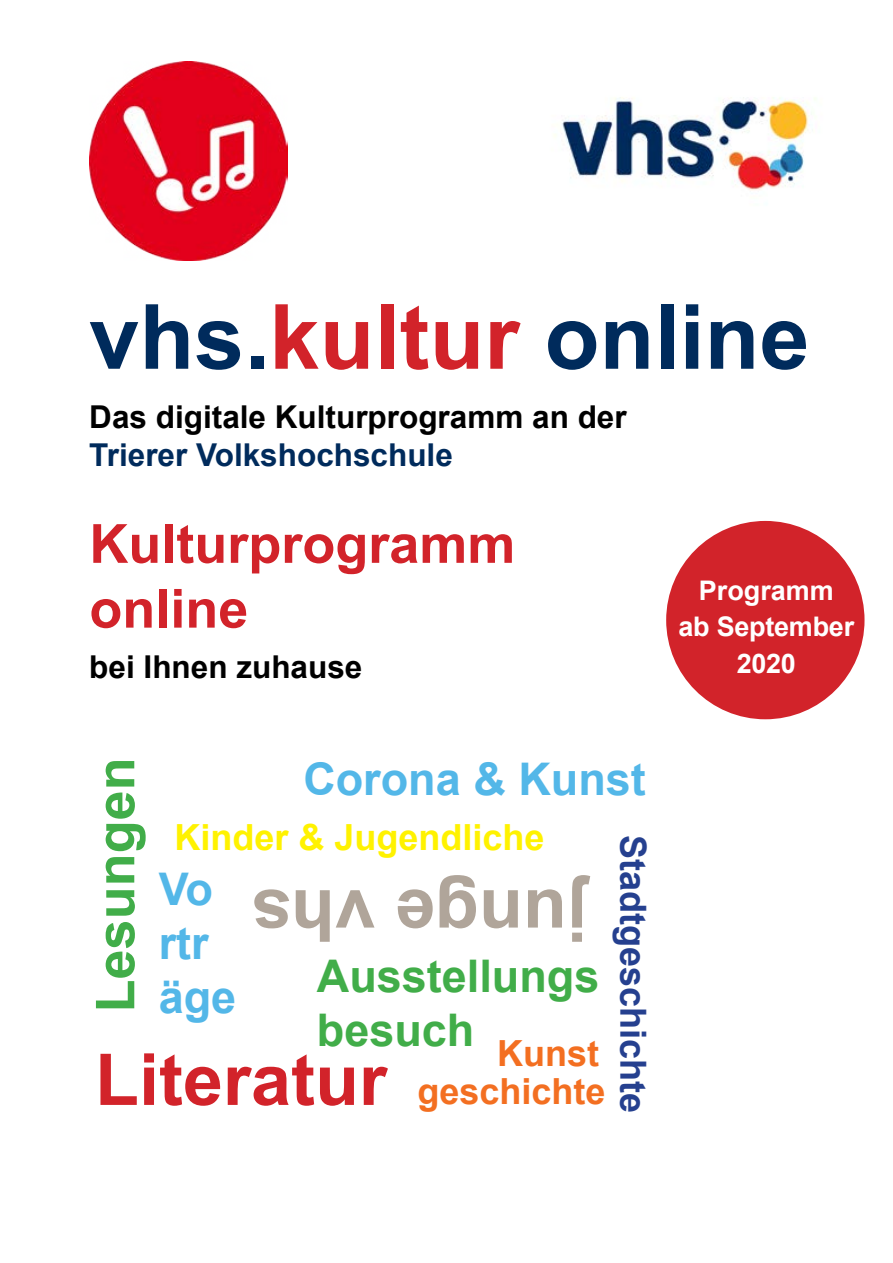
<style>
.page{position:relative;width:893px;height:1263px;background:#fff}
.page>*{position:absolute;margin:0;border:0;box-sizing:border-box;transform-origin:0 0}
.t1{font:700 90px "Arial";color:#002b5c}
.t2{font:700 72px "Arial";color:#d2232a}
.t3{font:700 72px "Arial";color:#b0a59a}
.t4{font:700 54px/64.8px "Arial";color:#d2232a}
.t5{font:700 54px "Arial";color:#41ad49}
.t6{font:700 45px/54px "Arial";color:#53b7e8}
.t7{font:700 45px/54px "Arial";color:#41ad49}
.t8{font:700 36px "Arial";color:#fff200}
.t9{font:700 36px "Arial";color:#25408f}
.t10{font:700 36px/38.5px "Arial";color:#f36f21;text-align:right}
.t11{font:700 31.5px "Arial";color:#000}
.t12{font:700 31.5px "Arial";color:#002b5c}
.t13{font:700 27px/36.6px "Arial";letter-spacing:-.01em;color:#fff;text-align:center}
.s1{color:#d2232a}
</style>
<div class="page">
<div style="left:666px;top:521px;width:198px;height:198px;background:#d2232a;border-radius:50%"></div>
<img style="left:554px;top:97px;width:262px;height:94px">
<img style="left:89px;top:62px;width:199px;height:198px">
<h1 class="t1" style="left:89px;top:274px;width:722px">vhs.<span class="s1">kultur</span> online</h1>
<p class="t11" style="left:89px;top:394px;width:539px">Das digitale Kulturprogramm an der</p>
<p class="t12" style="left:89px;top:432px;width:365px">Trierer Volkshochschule</p>
<h3 class="t4" style="left:89px;top:512px;width:428px">Kulturprogramm online</h3>
<p class="t11" style="left:89px;top:645px;width:275px">bei Ihnen zuhause</p>
<p class="t13" style="left:679px;top:572px;width:177px">Programm<br>ab September<br>2020</p>
<h3 class="t5" style="left:77px;top:1012px;width:257px;rotate:-90deg">Lesungen</h3>
<h3 class="t6" style="left:303px;top:753px;width:344px">Corona &amp; Kunst</h3>
<p class="t8" style="left:174px;top:812px;width:372px">Kinder &amp; Jugendliche</p>
<p class="t9" style="left:658px;top:835px;width:280px;rotate:90deg">Stadtgeschichte</p>
<h3 class="t6" style="left:159px;top:862px;width:79px">Vo rtr äge</h3>
<h2 class="t3" style="left:587px;top:966px;width:338px;rotate:-180deg">junge vhs</h2>
<h3 class="t7" style="left:317px;top:950px;width:284px">Ausstellungs besuch</h3>
<p class="t10" style="left:417px;top:1034px;width:190px">Kunst geschichte</p>
<h2 class="t2" style="left:95px;top:1029px;width:294px">Literatur</h2>
</div>
